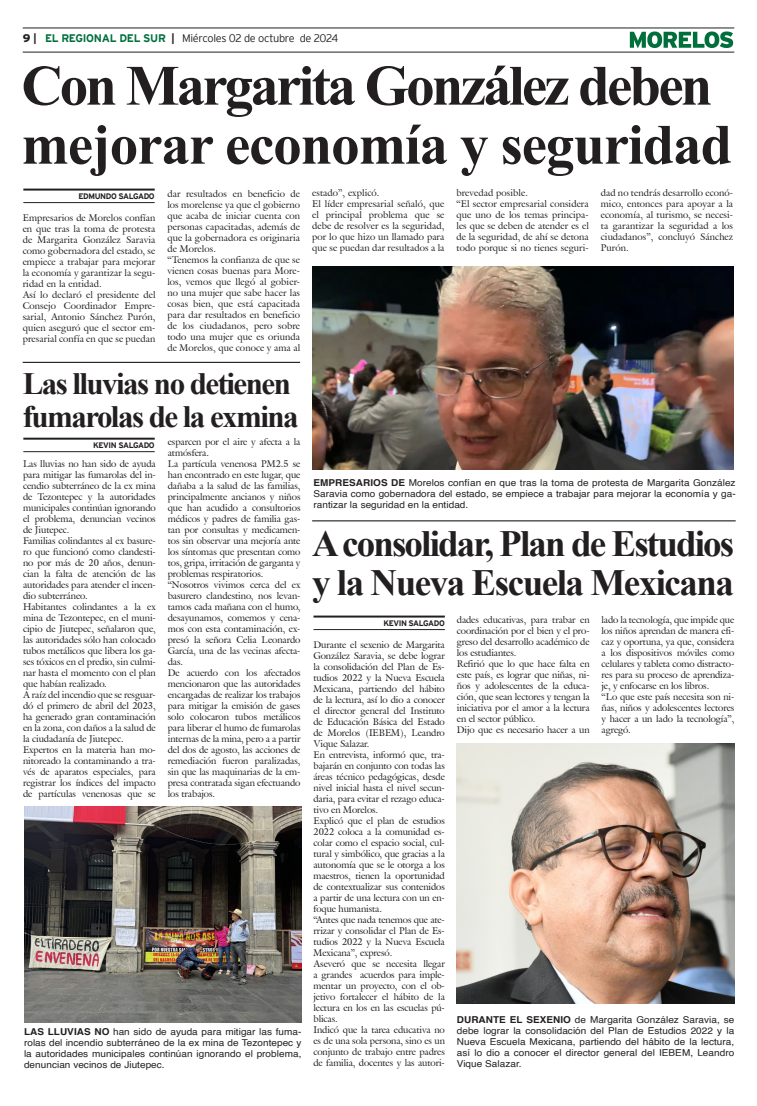
<style>
.page{position:relative;width:757px;height:1106px;background:#fff}
.page>*{position:absolute;margin:0;border:0;box-sizing:border-box;transform-origin:0 0}
.Cabeza_01{font:700 57px "Times New Roman";letter-spacing:-.035em;color:#231f20}
.Cabeza_02{font:700 37px "Times New Roman";letter-spacing:-.05em;color:#231f20}
.Cabeza_03{font:700 31px "Times New Roman";letter-spacing:-.05em;color:#231f20}
.t1{font:300 11px "Interstate";letter-spacing:-.025em;color:#231f20}
.t2{font:9.5px/11px "Galliard IT Cby BT";letter-spacing:-.005em;color:#231f20;text-align:justify}
.Pie_de_foto{font:9.5px/11px "Helvetica";letter-spacing:.005em;color:#231f20;text-align:justify;scale:1.05 1}
.t3{font:700 8px "Interstate";letter-spacing:-.05em;color:#231f20}
.s1{font-weight:900}
.s2{font-weight:700}
.s3{font-weight:700;color:#006f3c}
</style>
<div class="page">
<hr style="left:23px;top:28px;width:711px;height:1px;background:#231f20">
<hr style="left:23px;top:52px;width:711px;height:1px;background:#231f20">
<svg style="left:630px;top:31px;width:103px;height:17px"></svg>
<hr style="left:23px;top:189px;width:132px;height:2px;background:#231f20">
<hr style="left:23px;top:202px;width:132px;height:1px;background:#231f20">
<hr style="left:313px;top:615px;width:132px;height:2px;background:#231f20">
<hr style="left:313px;top:629px;width:132px;height:1px;background:#231f20">
<hr style="left:312px;top:520px;width:424px;height:1px;background:#000">
<hr style="left:23px;top:362px;width:277px;height:1px;background:#000">
<hr style="left:23px;top:437px;width:132px;height:2px;background:#231f20">
<hr style="left:23px;top:451px;width:132px;height:1px;background:#231f20">
<img style="left:312px;top:266px;width:421px;height:203px">
<img style="left:457px;top:743px;width:277px;height:260px">
<img style="left:24px;top:806px;width:277px;height:216px">
<p class="t1" style="left:23px;top:32px;width:317px"><span class="s1">9</span> <span class="s2">|</span> <span class="s3">EL REGIONAL DEL SUR</span> <span class="s2">|</span> Miércoles 02 de octubre de 2024</p>
<p class="Cabeza_01" style="left:21px;top:44px;width:692px">Con Margarita González deben</p>
<p class="Cabeza_01" style="left:21px;top:103px;width:712px">mejorar economía y seguridad</p>
<p class="t3" style="left:78px;top:192px;width:78px">EDMUNDO SALGADO</p>
<p class="t2" style="left:312px;top:187px;width:69px">estado”, explicó.</p>
<p class="t2" style="left:312px;top:198px;width:134px">El líder empresarial señaló, que el principal problema que se debe de resolver es la seguridad, por lo que hizo un llamado para que se puedan dar resultados a la</p>
<p class="t2" style="left:456px;top:187px;width:73px">brevedad posible.</p>
<p class="t2" style="left:456px;top:198px;width:134px">“El sector empresarial considera que uno de los temas principa&shy;les que se deben de atender es el de la seguridad, de ahí se detona todo porque si no tienes seguri-</p>
<p class="t2" style="left:601px;top:187px;width:134px">dad no tendrás desarrollo econó&shy;mico, entonces para apoyar a la economía, al turismo, se necesi&shy;ta garantizar la seguridad a los ciudadanos”, concluyó Sánchez Purón.</p>
<p class="t2" style="left:167px;top:188px;width:134px">dar resultados en beneficio de los morelense ya que el gobierno que acaba de iniciar cuenta con personas capacitadas, además de que la gobernadora es originaria de Morelos.</p>
<p class="t2" style="left:167px;top:254px;width:134px">“Tenemos la confianza de que se vienen cosas buenas para More&shy;los, vemos que llegó al gobier&shy;no una mujer que sabe hacer las cosas bien, que está capacitada para dar resultados en beneficio de los ciudadanos, pero sobre todo una mujer que es oriunda de Morelos, que conoce y ama al</p>
<p class="t2" style="left:23px;top:212px;width:134px">Empresarios de Morelos confían en que tras la toma de protesta de Margarita González Saravia como gobernadora del estado, se empiece a trabajar para mejorar la economía y garantizar la segu&shy;ridad en la entidad.</p>
<p class="t2" style="left:23px;top:289px;width:134px">Así lo declaró el presidente del Consejo Coordinador Empre&shy;sarial, Antonio Sánchez Purón, quien aseguró que el sector em&shy;presarial confía en que se puedan</p>
<p class="Cabeza_03" style="left:23px;top:361px;width:270px">Las lluvias no detienen</p>
<p class="Cabeza_03" style="left:23px;top:394px;width:278px">fumarolas de la exmina</p>
<p class="t3" style="left:93px;top:441px;width:63px">KEVIN SALGADO</p>
<p class="t2" style="left:168px;top:436px;width:134px">esparcen por el aire y afecta a la atmósfera.</p>
<p class="t2" style="left:168px;top:458px;width:134px">La partícula venenosa PM2.5 se han encontrado en este lugar, que dañaba a la salud de las familias, principalmente ancianos y niños que han acudido a consultorios médicos y padres de familia gas&shy;tan por consultas y medicamen&shy;tos sin observar una mejoría ante los síntomas que presentan como tos, gripa, irritación de garganta y problemas respiratorios.</p>
<p class="t2" style="left:168px;top:579px;width:134px">“Nosotros vivimos cerca del ex basurero clandestino, nos levan&shy;tamos cada mañana con el humo, desayunamos, comemos y cena&shy;mos con esta contaminación, ex&shy;presó la señora Celia Leonardo García, una de las vecinas afecta&shy;das.</p>
<p class="t2" style="left:168px;top:667px;width:134px">De acuerdo con los afectados mencionaron que las autoridades encargadas de realizar los trabajos para mitigar la emisión de gases solo colocaron tubos metálicos para liberar el humo de fumarolas internas de la mina, pero a a partir del dos de agosto, las acciones de remediación fueron paralizadas, sin que las maquinarias de la em&shy;presa contratada sigan efectuando los trabajos.</p>
<p class="t2" style="left:23px;top:458px;width:134px">Las lluvias no han sido de ayuda para mitigar las fumarolas del in&shy;cendio subterráneo de la ex mina de Tezontepec y la autoridades municipales continúan ignorando el problema, denuncian vecinos de Jiutepec.</p>
<p class="t2" style="left:23px;top:535px;width:134px">Familias colindantes al ex basure&shy;ro que funcionó como clandesti&shy;no por más de 20 años, denun&shy;cian la falta de atención de las autoridades para atender el incen&shy;dio subterráneo.</p>
<p class="t2" style="left:23px;top:601px;width:134px">Habitantes colindantes a la ex mina de Tezontepec, en el muni&shy;cipio de Jiutepec, señalaron que, las autoridades sólo han colocado tubos metálicos que libera los ga&shy;ses tóxicos en el predio, sin culmi&shy;nar hasta el momento con el plan que habían realizado.</p>
<p class="t2" style="left:23px;top:689px;width:134px">A raíz del incendio que se resguar&shy;dó el primero de abril del 2023, ha generado gran contaminación en la zona, con daños a la salud de la ciudadanía de Jiutepec.</p>
<p class="t2" style="left:23px;top:744px;width:134px">Expertos en la materia han mo&shy;nitoreado la contaminando a tra&shy;vés de aparatos especiales, para registrar los índices del impacto de partículas venenosas que se</p>
<p class="Pie_de_foto" style="left:24px;top:1026px;width:266px"><span class="s2">LAS LLUVIAS NO</span> han sido de ayuda para mitigar las fuma&shy;rolas del incendio subterráneo de la ex mina de Tezontepec y la autoridades municipales continúan ignorando el problema, denuncian vecinos de Jiutepec.</p>
<p class="Pie_de_foto" style="left:313px;top:477px;width:403px"><span class="s2">EMPRESARIOS DE</span> Morelos confían en que tras la toma de protesta de Margarita González Saravia como gobernadora del estado, se empiece a trabajar para mejorar la economía y ga&shy;rantizar la seguridad en la entidad.</p>
<p class="Cabeza_02" style="left:312px;top:517px;width:424px">A consolidar, Plan de Estudios</p>
<p class="Cabeza_02" style="left:312px;top:556px;width:423px">y la Nueva Escuela Mexicana</p>
<p class="t3" style="left:383px;top:619px;width:63px">KEVIN SALGADO</p>
<p class="t2" style="left:601px;top:614px;width:134px">lado la tecnología, que impide que los niños aprendan de manera efi&shy;caz y oportuna, ya que, considera a los dispositivos móviles como celulares y tableta como distracto&shy;res para su proceso de aprendiza&shy;je, y enfocarse en los libros.</p>
<p class="t2" style="left:601px;top:691px;width:134px">“Lo que este país necesita son ni&shy;ñas, niños y adolescentes lectores y hacer a un lado la tecnología”, agregó.</p>
<p class="t2" style="left:457px;top:614px;width:134px">dades educativas, para trabar en coordinación por el bien y el pro&shy;greso del desarrollo académico de los estudiantes.</p>
<p class="t2" style="left:457px;top:658px;width:134px">Refirió que lo que hace falta en este país, es lograr que niñas, ni&shy;ños y adolescentes de la educa&shy;ción, que sean lectores y tengan la iniciativa por el amor a la lectura en el sector público.</p>
<p class="t2" style="left:457px;top:724px;width:134px">Dijo que es necesario hacer a un</p>
<p class="t2" style="left:313px;top:639px;width:133px">Durante el sexenio de Margarita González Saravia, se debe lograr la consolidación del Plan de Es&shy;tudios 2022 y la Nueva Escuela Mexicana, partiendo del hábito de la lectura, así lo dio a conocer el director general del Instituto de Educación Básica del Estado de Morelos (IEBEM), Leandro Vique Salazar.</p>
<p class="t2" style="left:313px;top:749px;width:133px">En entrevista, informó que, tra&shy;bajarán en conjunto con todas las áreas técnico pedagógicas, desde nivel inicial hasta el nivel secun&shy;daria, para evitar el rezago educa&shy;tivo en Morelos.</p>
<p class="t2" style="left:313px;top:815px;width:133px">Explicó que el plan de estudios 2022 coloca a la comunidad es&shy;colar como el espacio social, cul&shy;tural y simbólico, que gracias a la autonomía que se le otorga a los maestros, tienen la oportunidad de contextualizar sus contenidos a partir de una lectura con un en&shy;foque humanista.</p>
<p class="t2" style="left:313px;top:914px;width:133px">“Antes que nada tenemos que ate&shy;rrizar y consolidar el Plan de Es&shy;tudios 2022 y la Nueva Escuela Mexicana”, expresó.</p>
<p class="t2" style="left:313px;top:958px;width:133px">Aseveró que se necesita llegar a grandes acuerdos para imple&shy;mentar un proyecto, con el ob&shy;jetivo fortalecer el hábito de la lectura en los en las escuelas pú&shy;blicas.</p>
<p class="t2" style="left:313px;top:1024px;width:133px">Indicó que la tarea educativa no es de una sola persona, sino es un conjunto de trabajo entre padres de familia, docentes y las autori-</p>
<p class="Pie_de_foto" style="left:457px;top:1014px;width:266px"><span class="s2">DURANTE EL SEXENIO</span> de Margarita González Saravia, se debe lograr la consolidación del Plan de Estudios 2022 y la Nueva Escuela Mexicana, partiendo del hábito de la lectura, así lo dio a conocer el director general del IEBEM, Leandro Vique Salazar.</p>
</div>
